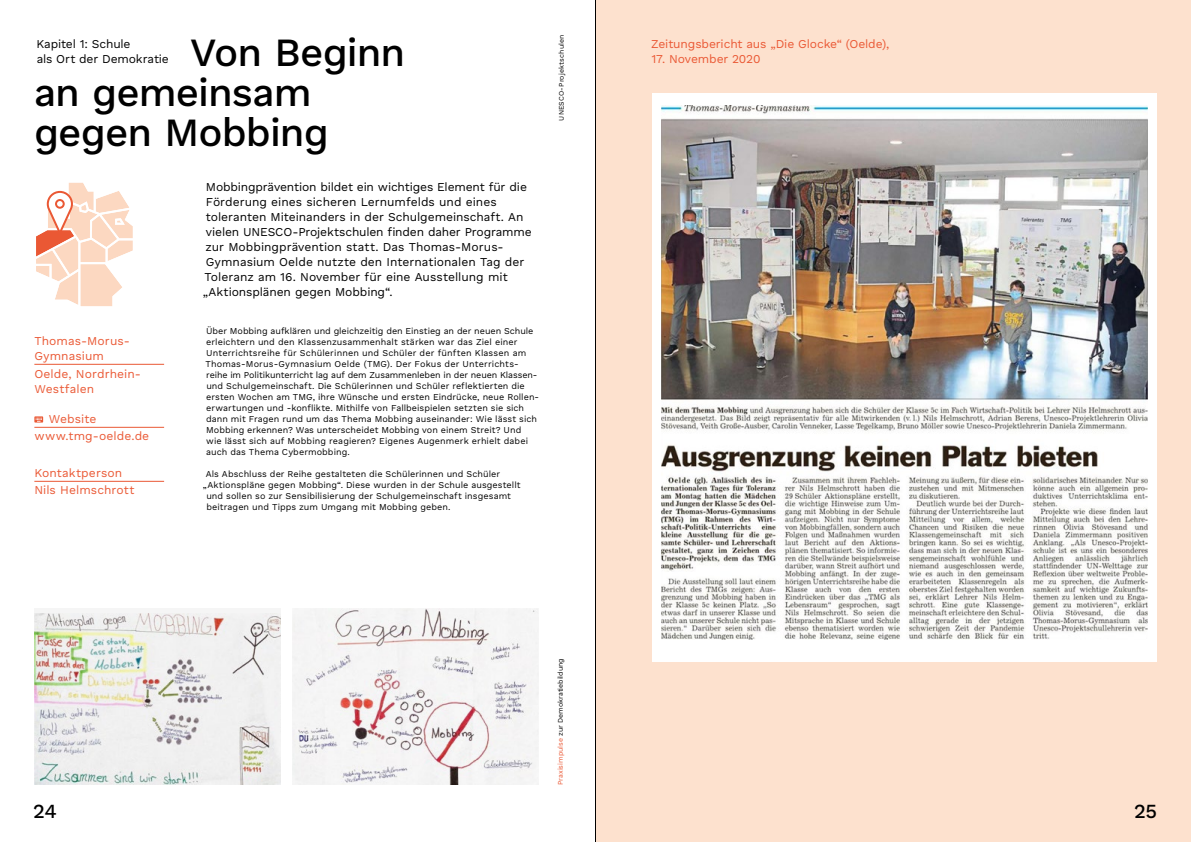
<style>
.page{position:relative;width:1191px;height:842px;background:#fff}
.page>*{position:absolute;margin:0;border:0;box-sizing:border-box;transform-origin:0 0}
.t1{font:500 40px/40px "Work Sans DUK";letter-spacing:-.025em;color:#000}
.t2{font:500 20px "Work Sans DUK";color:#000}
.t3{font:12px/15px "Work Sans DUK";letter-spacing:-.005em;color:#000}
.t4{font:12px/15px "Work Sans DUK";letter-spacing:.005em;color:#ea5834}
.t5{font:9px/11px "Work Sans DUK";letter-spacing:.005em;color:#000}
.t6{font:7px "Work Sans DUK";letter-spacing:-.005em;color:#000}
.t7{font:7px "Work Sans DUK";letter-spacing:.02em;color:#000}
.s1{color:#ea5834}
</style>
<div class="page">
<div style="left:595px;top:0;width:596px;height:842px;background:#fde1ce"></div>
<div style="left:652px;top:94px;width:505px;height:568px;background:#fff"></div>
<img style="left:661px;top:105px;width:486px;height:534px">
<div style="left:34px;top:608px;width:247px;height:176px;background:#f5f5f5"></div>
<img style="left:34px;top:613px;width:247px;height:171px">
<svg style="left:292px;top:608px;width:247px;height:177px;fill:#f5f4f4"></svg>
<svg style="left:36px;top:182px;width:97px;height:124px"></svg>
<div style="left:56px;top:200px;width:8px;height:8px;background:#fff;border-radius:50%"></div>
<div style="left:55px;top:199px;width:10px;height:10px;border:2px solid #ea5834;border-radius:50%"></div>
<hr style="left:34px;top:364px;width:130px;height:1px;background:#ea5834">
<hr style="left:34px;top:427px;width:130px;height:1px;background:#ea5834">
<hr style="left:34px;top:481px;width:130px;height:1px;background:#ea5834">
<svg style="left:34px;top:416px;width:9px;height:7px"></svg>
<hr style="left:595px;top:0;width:1px;height:842px;background:#000">
<h3 class="t3" style="left:36px;top:36px;width:134px">Kapitel 1: Schule<br>als Ort der Demokratie</h3>
<p class="t7" style="left:557px;top:121px;width:88px;rotate:-90deg">UNESCO-Projektschulen</p>
<h1 class="t1" style="left:34px;top:34px;width:373px;text-indent:156px">Von Beginn an gemeinsam gegen Mobbing</h1>
<p class="t3" style="left:203px;top:179px;width:330px">Mobbingprävention bildet ein wichtiges Element für die Förderung eines sicheren Lernumfelds und eines toleranten Miteinanders in der Schulgemeinschaft. An vielen UNESCO-Projektschulen finden daher Programme zur Mobbingprävention statt. Das Thomas-Morus-Gymnasium Oelde nutzte den Internationalen Tag der Toleranz am 16. November für eine Ausstellung mit „Aktionsplänen gegen Mobbing“.</p>
<p class="t5" style="left:205px;top:325px;width:335px">Über Mobbing aufklären und gleichzeitig den Einstieg an der neuen Schule erleichtern und den Klassenzusammenhalt stärken war das Ziel einer Unterrichtsreihe für Schülerinnen und Schüler der fünften Klassen am Thomas-Morus-Gymnasium Oelde (TMG). Der Fokus der Unterrichts&shy;reihe im Politikunterricht lag auf dem Zusammenleben in der neuen Klassen&shy;und Schulgemeinschaft. Die Schülerinnen und Schüler reflektierten die ersten Wochen am TMG, ihre Wünsche und ersten Eindrücke, neue Rollen&shy;erwartungen und -konflikte. Mithilfe von Fallbeispielen setzten sie sich dann mit Fragen rund um das Thema Mobbing auseinander: Wie lässt sich Mobbing erkennen? Was unterscheidet Mobbing von einem Streit? Und<br>wie lässt sich auf Mobbing reagieren? Eigenes Augenmerk erhielt dabei auch das Thema Cybermobbing.</p>
<p class="t5" style="left:206px;top:468px;width:296px">Als Abschluss der Reihe gestalteten die Schülerinnen und Schüler</p>
<p class="t5" style="left:203px;top:479px;width:319px">„Aktionspläne gegen Mobbing“. Diese wurden in der Schule ausgestellt</p>
<p class="t5" style="left:206px;top:490px;width:306px">und sollen so zur Sensibilisierung der Schulgemeinschaft insgesamt</p>
<p class="t5" style="left:206px;top:501px;width:245px">beitragen und Tipps zum Umgang mit Mobbing geben.</p>
<h3 class="t4" style="left:34px;top:333px;width:97px">Thomas-Morus-<br>Gymnasium</h3>
<h3 class="t4" style="left:34px;top:366px;width:108px">Oelde, Nordrhein-<br>Westfalen</h3>
<h3 class="t4" style="left:34px;top:410px;width:116px;line-height:17px;text-indent:14px">Website www.tmg-oelde.de</h3>
<h3 class="t4" style="left:34px;top:464px;width:101px;line-height:17px">Kontaktperson<br>Nils Helmschrott</h3>
<p class="t6" style="left:556px;top:785px;width:128px;rotate:-90deg"><span class="s1">Praxisimpulse</span> zur Demokratiebildung</p>
<h3 class="t4" style="left:651px;top:36px;width:239px">Zeitungsbericht aus „Die Glocke“ (Oelde),</h3>
<h3 class="t4" style="left:651px;top:51px;width:111px">17. November 2020</h3>
<h2 class="t2" style="left:33px;top:799px;width:25px">24</h2>
<h2 class="t2" style="left:1134px;top:799px;width:25px">25</h2>
</div>
